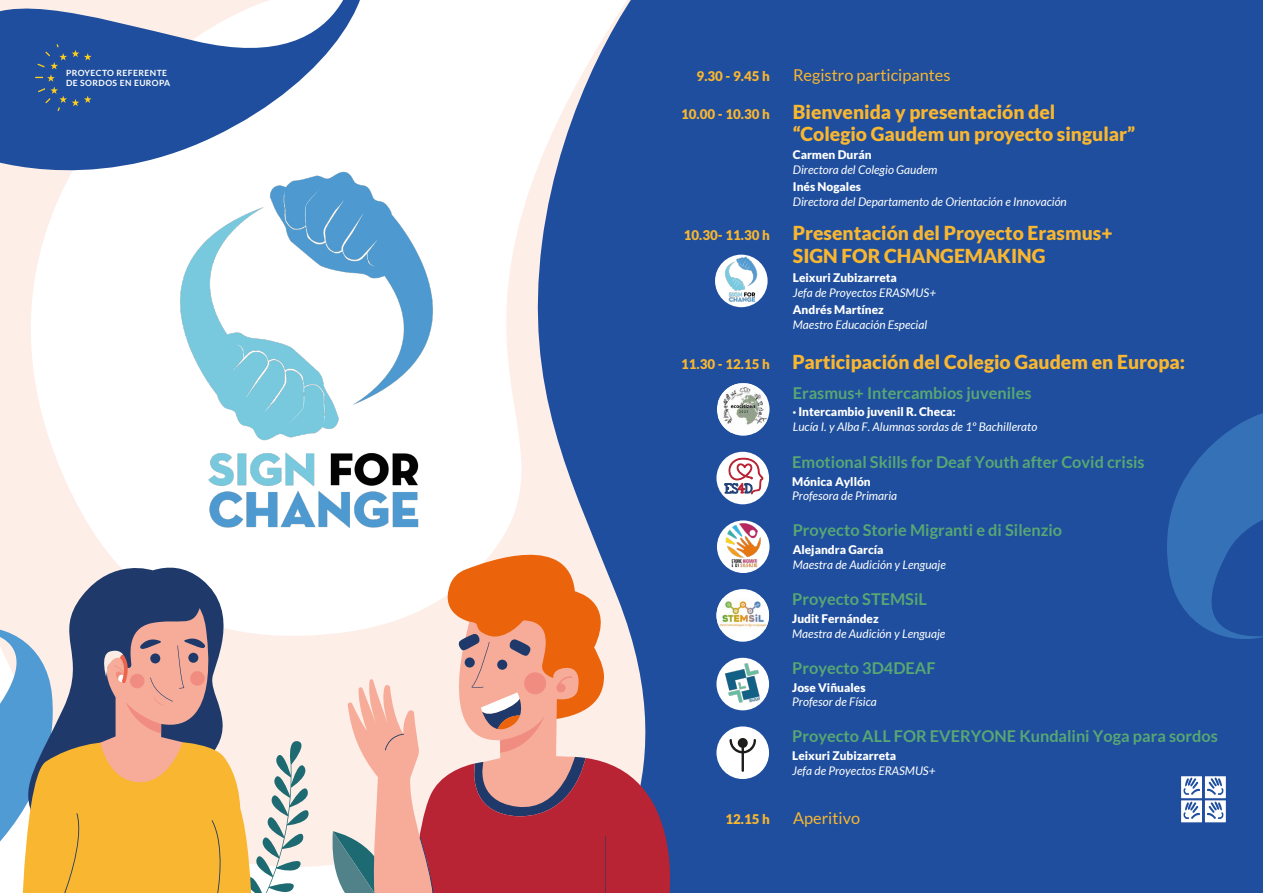
<style>
.page{position:relative;width:1263px;height:893px;background:#fff}
.page>*{position:absolute;margin:0;border:0;box-sizing:border-box;transform-origin:0 0}
.t1{font:900 19.35px/22.2px "Lato";color:#f9b630}
.t2{font:700 16.35px "Lato";color:#58a774}
.t3{font:16.35px "Lato";color:#f9b630}
.t4{font:900 13.35px "Lato";color:#f9b630}
.t5{font:italic 11.85px "Lato";color:#fff}
.t6{font:900 11.85px "Lato";color:#fff}
.t7{font:700 8.55px/10.8px "Lato";letter-spacing:.05em;color:#fff}
.s1{font-size:13.35px}
</style>
<div class="page">
<svg style="left:0;top:198px;width:523px;height:669px"></svg>
<div style="left:523px;top:0;width:740px;height:893px;background:#1e4e9d"></div>
<svg style="left:0;top:0;width:360px;height:198px;fill:#1e4e9d"></svg>
<svg style="left:1167px;top:409px;width:96px;height:230px;background:#2a61aa"></svg>
<svg style="left:717px;top:520px;width:52px;height:53px"></svg>
<img style="left:718px;top:522px;width:49px;height:50px">
<div style="left:716px;top:658px;width:53px;height:52px;background:#fff;border-radius:50%"></div>
<img style="left:722px;top:662px;width:41px;height:42px">
<div style="left:716px;top:589px;width:53px;height:53px;background:#fff;border-radius:50%"></div>
<img style="left:716px;top:598px;width:53px;height:32px">
<svg style="left:717px;top:383px;width:52px;height:53px"></svg>
<img style="left:718px;top:384px;width:49px;height:48px">
<svg style="left:715px;top:255px;width:53px;height:52px"></svg>
<img style="left:717px;top:256px;width:49px;height:48px">
<img style="left:108px;top:158px;width:396px;height:396px">
<svg style="left:1181px;top:776px;width:45px;height:46px"></svg>
<svg style="left:328px;top:533px;width:357px;height:360px;background:#c89596"></svg>
<div style="left:716px;top:726px;width:53px;height:53px;background:#fff;border-radius:50%"></div>
<svg style="left:729px;top:738px;width:27px;height:34px"></svg>
<hr style="left:71px;top:42px;width:1px;height:71px;background:#ffcf1c">
<svg style="left:36px;top:43px;width:56px;height:69px;background:#2a5595"></svg>
<div style="left:716px;top:452px;width:53px;height:52px;background:#fff;border-radius:50%"></div>
<svg style="left:721px;top:457px;width:42px;height:37px"></svg>
<svg style="left:20px;top:557px;width:223px;height:51px"></svg>
<svg style="left:0;top:608px;width:311px;height:285px;background:#cab28e"></svg>
<p class="t7" style="left:66px;top:67px;width:106px">PROYECTO REFERENTE<br>DE SORDOS EN EUROPA</p>
<p class="t4" style="left:697px;top:68px;width:75px">9.30 - 9.45 h</p>
<h2 class="t3" style="left:793px;top:65px;width:159px">Registro participantes</h2>
<h1 class="t1" style="left:793px;top:100px;width:344px;text-indent:-112px"><span class="s1">10.00 - 10.30 h</span> Bienvenida y presentación del<br>“Colegio Gaudem un proyecto singular”</h1>
<p class="t6" style="left:793px;top:148px;width:80px">Carmen Durán</p>
<p class="t5" style="left:793px;top:163px;width:146px">Directora del Colegio Gaudem</p>
<p class="t6" style="left:793px;top:180px;width:70px">Inés Nogales</p>
<p class="t5" style="left:793px;top:195px;width:275px">Directora del Departamento de Orientación e Innovación</p>
<h1 class="t1" style="left:793px;top:222px;width:321px;text-indent:-109px"><span class="s1">10.30- 11.30 h</span> Presentación del Proyecto Erasmus+<br>SIGN FOR CHANGEMAKING</h1>
<p class="t6" style="left:793px;top:270px;width:106px">Leixuri Zubizarreta</p>
<p class="t5" style="left:793px;top:286px;width:145px">Jefa de Proyectos ERASMUS+</p>
<p class="t6" style="left:793px;top:303px;width:92px">Andrés Martínez</p>
<p class="t5" style="left:793px;top:318px;width:136px">Maestro Educación Especial</p>
<h1 class="t1" style="left:681px;top:351px;width:506px"><span class="s1">11.30 - 12.15 h</span> Participación del Colegio Gaudem en Europa:</h1>
<h2 class="t2" style="left:793px;top:383px;width:240px">Erasmus+ Intercambios juveniles</h2>
<p class="t6" style="left:793px;top:405px;width:165px">· Intercambio juvenil R. Checa:</p>
<p class="t5" style="left:793px;top:420px;width:246px">Lucía I. y Alba F. Alumnas sordas de 1º Bachillerato</p>
<h2 class="t2" style="left:792px;top:452px;width:354px">Emotional Skills for Deaf Youth after Covid crisis</h2>
<p class="t6" style="left:792px;top:474px;width:80px">Mónica Ayllón</p>
<p class="t5" style="left:792px;top:489px;width:106px">Profesora de Primaria</p>
<h2 class="t2" style="left:793px;top:521px;width:271px">Proyecto Storie Migranti e di Silenzio</h2>
<p class="t6" style="left:793px;top:543px;width:92px">Alejandra García</p>
<p class="t5" style="left:793px;top:558px;width:155px">Maestra de Audición y Lenguaje</p>
<h2 class="t2" style="left:792px;top:590px;width:136px">Proyecto STEMSiL</h2>
<p class="t6" style="left:792px;top:612px;width:88px">Judit Fernández</p>
<p class="t5" style="left:792px;top:627px;width:155px">Maestra de Audición y Lenguaje</p>
<h2 class="t2" style="left:792px;top:658px;width:145px">Proyecto 3D4DEAF</h2>
<p class="t6" style="left:792px;top:680px;width:75px">Jose Viñuales</p>
<p class="t5" style="left:792px;top:695px;width:86px">Profesor de Física</p>
<h2 class="t2" style="left:792px;top:727px;width:427px">Proyecto ALL FOR EVERYONE Kundalini Yoga para sordos</h2>
<p class="t6" style="left:792px;top:749px;width:106px">Leixuri Zubizarreta</p>
<p class="t5" style="left:792px;top:764px;width:145px">Jefa de Proyectos ERASMUS+</p>
<p class="t4" style="left:725px;top:811px;width:46px">12.15 h</p>
<h2 class="t3" style="left:793px;top:809px;width:69px">Aperitivo</h2>
</div>
